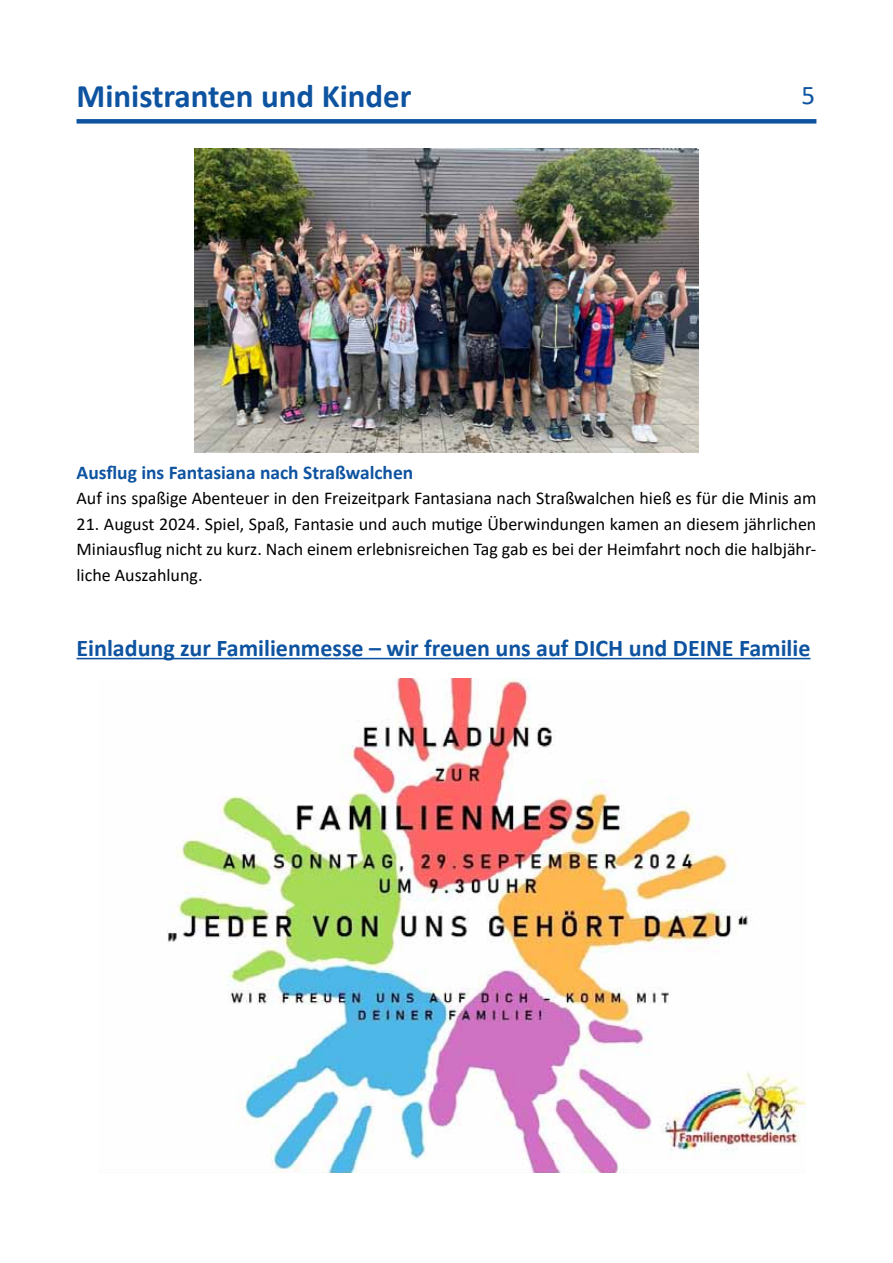
<style>
.page{position:relative;width:893px;height:1263px;background:#fff}
.page>*{position:absolute;margin:0;border:0;box-sizing:border-box;transform-origin:0 0}
.t1{font:700 33px "Calibri";color:#0e53a0}
.t2{font:27px "Calibri";color:#0e53a0}
.t3{font:700 24px "Calibri";color:#0e53a0}
.t4{font:700 19.5px "Calibri";color:#0e53a0}
.t5{font:18px/25.5px "Calibri";color:#000;text-align:justify}
</style>
<div class="page">
<div style="left:77px;top:119px;width:739px;height:5px;background:#0e53a0"></div>
<img style="left:195px;top:149px;width:503px;height:304px">
<hr style="left:77px;top:658px;width:733px;height:1px;background:#0e53a0">
<img style="left:167px;top:679px;width:639px;height:493px">
<h1 class="t1" style="left:77px;top:73px;width:337px">Ministranten und Kinder</h1>
<h2 class="t2" style="left:801px;top:77px;width:15px">5</h2>
<p class="t4" style="left:77px;top:458px;width:338px">Ausflug ins Fantasiana nach Straßwalchen</p>
<p class="t5" style="left:77px;top:485px;width:741px">Auf ins spaßige Abenteuer in den Freizeitpark Fantasiana nach Straßwalchen hieß es für die Minis am</p>
<p class="t5" style="left:77px;top:510px;width:741px">21. August 2024. Spiel, Spaß, Fantasie und auch mutige Überwindungen kamen an diesem jährlichen Miniausflug nicht zu kurz. Nach einem erlebnisreichen Tag gab es bei der Heimfahrt noch die halbjähr&shy;liche Auszahlung.</p>
<h3 class="t3" style="left:77px;top:631px;width:735px">Einladung zur Familienmesse – wir freuen uns auf DICH und DEINE Familie</h3>
</div>
